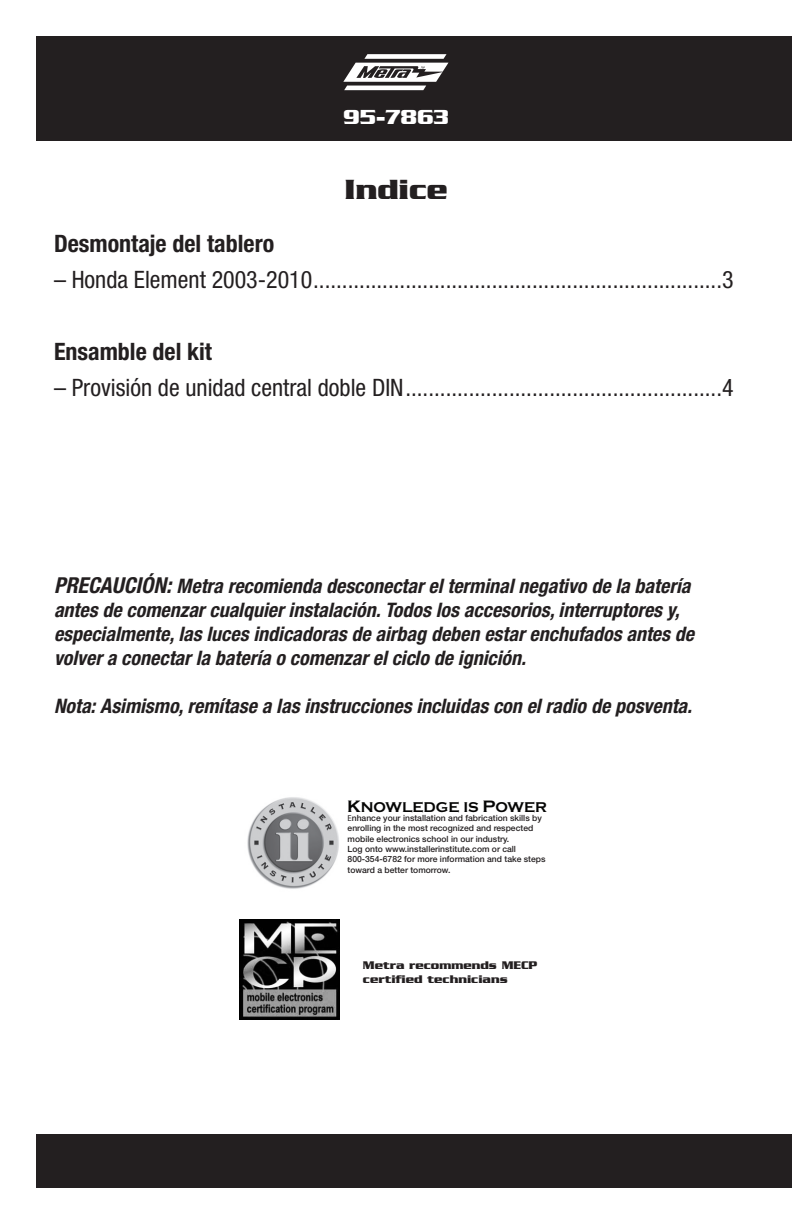
<style>
.page{position:relative;width:792px;height:1224px;background:#fff}
.page>*{position:absolute;margin:0;border:0;box-sizing:border-box;transform-origin:0 0}
.t1{font:700 30px "Serpentine";color:#231f20}
.t2{font:condensed 24px "Helvetica Neue";color:#231f20}
.t3{font:700 condensed 24px "Helvetica Neue";color:#231f20}
.t4{font:700 22px "Serpentine";color:#fff}
.t5{font:italic 700 condensed 20px/24px "Helvetica Neue";color:#231f20}
.t6{font:700 14.6px "Copperplate Gothic";color:#050504}
.t7{font:700 12px/14.4px "Serpentine";color:#231f20}
.t8{font:500 8.6px/10.2px "Helvetica Neue";color:#231f20}
.s1{font-size:22px}
.s2{font-size:17.2px}
.s3{font-family:"Myriad";font-weight:400}
</style>
<div class="page">
<div style="left:36px;top:36px;width:756px;height:105px;background:#231f20"></div>
<div style="left:36px;top:1134px;width:756px;height:54px;background:#231f20"></div>
<svg style="left:343px;top:54px;width:105px;height:36px"></svg>
<img style="left:247px;top:797px;width:92px;height:92px">
<img style="left:239px;top:919px;width:101px;height:100px">
<p class="t4" style="left:343px;top:104px;width:107px">95-7863</p>
<h1 class="t1" style="left:344px;top:172px;width:105px">Indice</h1>
<p class="t3" style="left:54px;top:229px;width:222px">Desmontaje del tablero</p>
<p class="t2" style="left:54px;top:266px;width:681px">– Honda Element 2003-2010 .......................................................................3</p>
<p class="t3" style="left:54px;top:337px;width:160px">Ensamble del kit</p>
<p class="t2" style="left:54px;top:374px;width:681px">– Provisión de unidad central doble DIN .......................................................4</p>
<p class="t5" style="left:54px;top:574px;width:642px"><span class="s1">PRECAUCIÓN:</span> Metra recomienda desconectar el terminal negativo de la batería antes de comenzar cualquier instalación. Todos los accesorios, interruptores y, especialmente, las luces indicadoras de airbag deben estar enchufados antes de volver a conectar la batería o comenzar el ciclo de ignición.</p>
<p class="t5" style="left:54px;top:694px;width:640px">Nota: Asimismo, remítase a las instrucciones incluidas con el radio de posventa.</p>
<p class="t6" style="left:347px;top:799px;width:202px"><span class="s2">K</span>NOWLEDGE IS <span class="s2">P</span>OWER</p>
<p class="t8" style="left:348px;top:813px;width:199px"><span class="s3">E</span>nhance your installation and fabrication skills by enrolling in the most recognized and respected mobile electronics school in our industry.<br>Log onto www.installerinstitute.com or call 800-354-6782 for more information and take steps toward a better tomorrow.</p>
<p class="t7" style="left:363px;top:958px;width:176px">Metra recommends MECP certified technicians</p>
</div>
